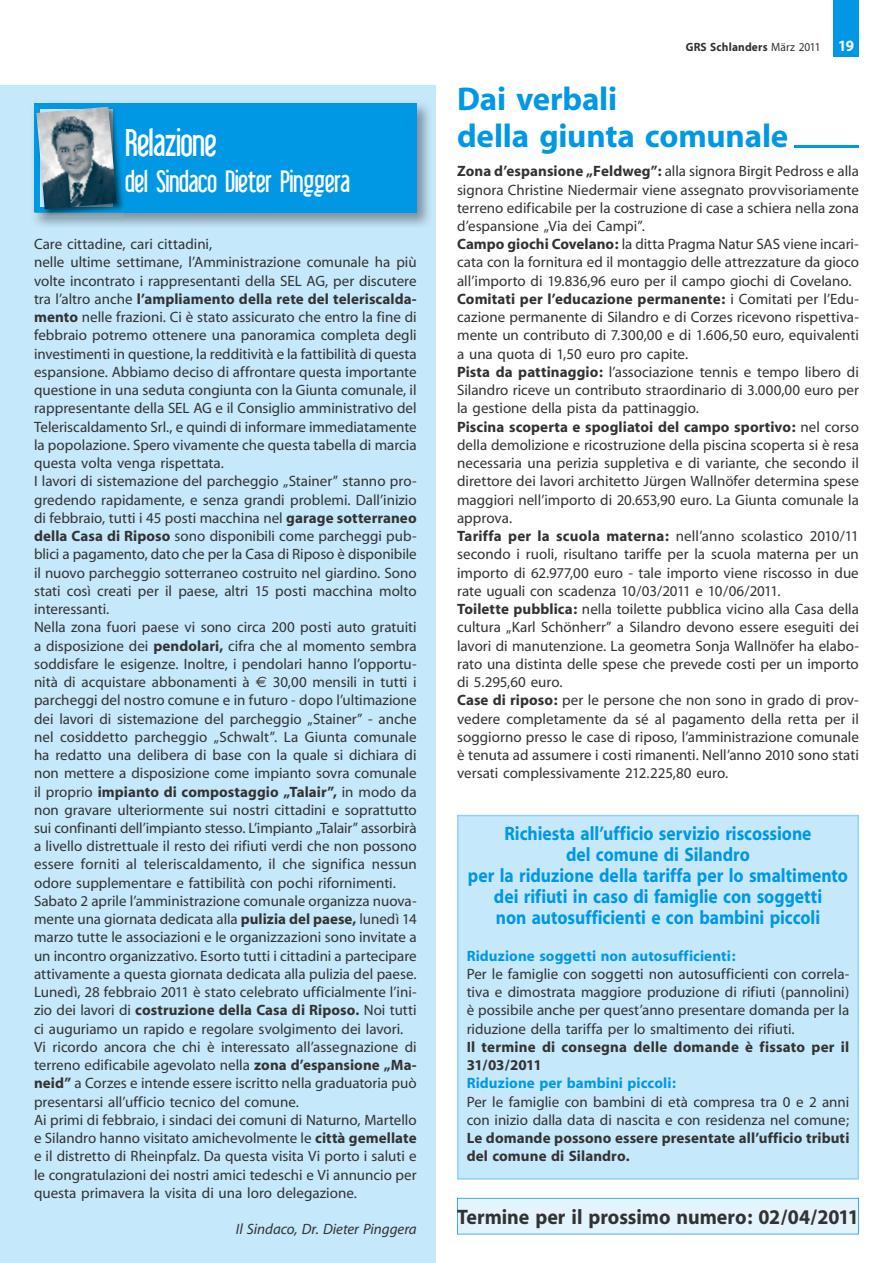
<style>
.page{position:relative;width:893px;height:1263px;background:#fff}
.page>*{position:absolute;margin:0;border:0;box-sizing:border-box;transform-origin:0 0}
.t1{font:37.5px "Libel Suit";letter-spacing:-.005em;color:#fff}
.t2{font:700 33px/37.5px "Myriad";letter-spacing:-.005em;color:#0098e4}
.t3{font:30px "Libel Suit";color:#fff}
.t4{font:700 21px "Myriad";color:#323232;scale:.95 1}
.t5{font:700 19.5px/21px "Myriad";color:#0098e4;text-align:center;scale:.9 1}
.t6{font:15px/18.3px "Myriad";color:#323232}
.t7{font:700 15px/18.3px "Myriad";letter-spacing:.01em;color:#323232}
.t8{font:700 15px "Myriad";letter-spacing:.005em;color:#0098e4}
.t9{font:italic 15px "Myriad";color:#323232}
.t10{font:700 12px "Myriad";letter-spacing:.015em;color:#323232;scale:.95 1}
.s1{font-weight:700}
.s2{font-family:"Euro Sans"}
.s3{font-weight:400}
.s4{font-size:15.75px;color:#fff}
</style>
<div class="page">
<div style="left:457px;top:1198px;width:402px;height:36px;background:#e4f4fd"></div>
<div style="left:0;top:85px;width:436px;height:1178px;background:#c6e8fb"></div>
<div style="left:34px;top:103px;width:383px;height:110px;background:#0098e4"></div>
<img style="left:35px;top:106px;width:89px;height:111px">
<img style="left:36px;top:107px;width:81px;height:102px">
<hr style="left:795px;top:145px;width:64px;height:2px;background:#0098e4">
<div style="left:457px;top:815px;width:402px;height:364px;background:#c6e8fb"></div>
<div style="left:833px;top:0;width:26px;height:57px;background:#0098e4"></div>
<h1 class="t1" style="left:125px;top:123px;width:93px">Relazione</h1>
<h3 class="t3" style="left:125px;top:165px;width:226px">del Sindaco Dieter Pinggera</h3>
<p class="t6" style="left:34px;top:236px;width:384px">Care cittadine, cari cittadini,<br>nelle ultime settimane, l’Amministrazione comunale ha più volte incontrato i rappresentanti della SEL AG, per discutere tra l’altro anche <span class="s1">l’ampliamento della rete del teleriscalda&shy;mento</span> nelle frazioni. Ci è stato assicurato che entro la fine di febbraio potremo ottenere una panoramica completa degli investimenti in questione, la redditività e la fattibilità di questa espansione. Abbiamo deciso di affrontare questa importante questione in una seduta congiunta con la Giunta comunale, il rappresentante della SEL AG e il Consiglio amministrativo del Teleriscaldamento Srl., e quindi di informare immediatamente la popolazione. Spero vivamente che questa tabella di marcia questa volta venga rispettata.<br>I lavori di sistemazione del parcheggio „Stainer” stanno pro&shy;gredendo rapidamente, e senza grandi problemi. Dall’inizio di febbraio, tutti i 45 posti macchina nel <span class="s1">garage sotterraneo della Casa di Riposo</span> sono disponibili come parcheggi pub&shy;blici a pagamento, dato che per la Casa di Riposo è disponibile il nuovo parcheggio sotterraneo costruito nel giardino. Sono stati così creati per il paese, altri 15 posti macchina molto interessanti.<br>Nella zona fuori paese vi sono circa 200 posti auto gratuiti a disposizione dei <span class="s1">pendolari,</span> cifra che al momento sembra soddisfare le esigenze. Inoltre, i pendolari hanno l’opportu&shy;nità di acquistare abbonamenti à <span class="s2">€</span> 30,00 mensili in tutti i parcheggi del nostro comune e in futuro - dopo l’ultimazione dei lavori di sistemazione del parcheggio „Stainer” - anche nel cosiddetto parcheggio „Schwalt”. La Giunta comunale ha redatto una delibera di base con la quale si dichiara di non mettere a disposizione come impianto sovra comunale il proprio <span class="s1">impianto di compostaggio „Talair”,</span> in modo da non gravare ulteriormente sui nostri cittadini e soprattutto sui confinanti dell’impianto stesso. L’impianto „Talair” assorbirà a livello distrettuale il resto dei rifiuti verdi che non possono essere forniti al teleriscaldamento, il che significa nessun odore supplementare e fattibilità con pochi rifornimenti.<br>Sabato 2 aprile l’amministrazione comunale organizza nuova&shy;mente una giornata dedicata alla <span class="s1">pulizia del paese,</span> lunedì 14 marzo tutte le associazioni e le organizzazioni sono invitate a un incontro organizzativo. Esorto tutti i cittadini a partecipare attivamente a questa giornata dedicata alla pulizia del paese.<br>Lunedì, 28 febbraio 2011 è stato celebrato ufficialmente l’ini&shy;zio dei lavori di <span class="s1">costruzione della Casa di Riposo.</span> Noi tutti ci auguriamo un rapido e regolare svolgimento dei lavori.<br>Vi ricordo ancora che chi è interessato all’assegnazione di terreno edificabile agevolato nella <span class="s1">zona d’espansione „Ma&shy;neid”</span> a Corzes e intende essere iscritto nella graduatoria può presentarsi all’ufficio tecnico del comune.<br>Ai primi di febbraio, i sindaci dei comuni di Naturno, Martello e Silandro hanno visitato amichevolmente le <span class="s1">città gemellate </span>e il distretto di Rheinpfalz. Da questa visita Vi porto i saluti e le congratulazioni dei nostri amici tedeschi e Vi annuncio per questa primavera la visita di una loro delegazione.</p>
<p class="t9" style="left:236px;top:1222px;width:182px">Il Sindaco, Dr. Dieter Pinggera</p>
<p class="t10" style="left:686px;top:41px;width:179px">GRS Schlanders <span class="s3">März 2011</span> <span class="s4">19</span></p>
<h2 class="t2" style="left:457px;top:81px;width:333px">Dai verbali<br>della giunta comunale</h2>
<p class="t6" style="left:457px;top:163px;width:403px"><span class="s1">Zona d’espansione „Feldweg”:</span> alla signora Birgit Pedross e alla signora Christine Niedermair viene assegnato provvisoriamente terreno edificabile per la costruzione di case a schiera nella zona d’espansione „Via dei Campi”.<br><span class="s1">Campo giochi Covelano:</span> la ditta Pragma Natur SAS viene incari&shy;cata con la fornitura ed il montaggio delle attrezzature da gioco all’importo di 19.836,96 euro per il campo giochi di Covelano.<br><span class="s1">Comitati per l’educazione permanente:</span> i Comitati per l’Edu&shy;cazione permanente di Silandro e di Corzes ricevono rispettiva&shy;mente un contributo di 7.300,00 e di 1.606,50 euro, equivalenti a una quota di 1,50 euro pro capite.<br><span class="s1">Pista da pattinaggio:</span> l’associazione tennis e tempo libero di Silandro riceve un contributo straordinario di 3.000,00 euro per la gestione della pista da pattinaggio.<br><span class="s1">Piscina scoperta e spogliatoi del campo sportivo:</span> nel corso della demolizione e ricostruzione della piscina scoperta si è resa necessaria una perizia suppletiva e di variante, che secondo il direttore dei lavori architetto Jürgen Wallnöfer determina spese maggiori nell’importo di 20.653,90 euro. La Giunta comunale la approva.<br><span class="s1">Tariffa per la scuola materna:</span> nell’anno scolastico 2010/11 secondo i ruoli, risultano tariffe per la scuola materna per un importo di 62.977,00 euro - tale importo viene riscosso in due rate uguali con scadenza 10/03/2011 e 10/06/2011.<br><span class="s1">Toilette pubblica:</span> nella toilette pubblica vicino alla Casa della cultura „Karl Schönherr” a Silandro devono essere eseguiti dei lavori di manutenzione. La geometra Sonja Wallnöfer ha elabo&shy;rato una distinta delle spese che prevede costi per un importo di 5.295,60 euro.<br><span class="s1">Case di riposo:</span> per le persone che non sono in grado di prov&shy;vedere completamente da sé al pagamento della retta per il soggiorno presso le case di riposo, l’amministrazione comunale è tenuta ad assumere i costi rimanenti. Nell’anno 2010 sono stati versati complessivamente 212.225,80 euro.</p>
<h3 class="t5" style="left:468px;top:823px;width:424px">Richiesta all’ufficio servizio riscossione<br>del comune di Silandro<br>per la riduzione della tariffa per lo smaltimento dei rifiuti in caso di famiglie con soggetti<br>non autosufficienti e con bambini piccoli</h3>
<p class="t8" style="left:467px;top:948px;width:270px">Riduzione soggetti non autosufficienti:</p>
<p class="t6" style="left:467px;top:965px;width:384px;text-align:justify">Per le famiglie con soggetti non autosufficienti con correla&shy;tiva e dimostrata maggiore produzione di rifiuti (pannolini) è possibile anche per quest’anno presentare domanda per la riduzione della tariffa per lo smaltimento dei rifiuti.</p>
<p class="t7" style="left:467px;top:1038px;width:384px">Il termine di consegna delle domande è fissato per il<br>31/03/2011</p>
<p class="t8" style="left:467px;top:1076px;width:211px">Riduzione per bambini piccoli:</p>
<p class="t6" style="left:467px;top:1093px;width:384px">Per le famiglie con bambini di età compresa tra 0 e 2 anni con inizio dalla data di nascita e con residenza nel comune;</p>
<p class="t7" style="left:467px;top:1129px;width:384px">Le domande possono essere presentate all’ufficio tributi del comune di Silandro.</p>
<h3 class="t4" style="left:457px;top:1206px;width:424px">Termine per il prossimo numero: 02/04/2011</h3>
</div>
